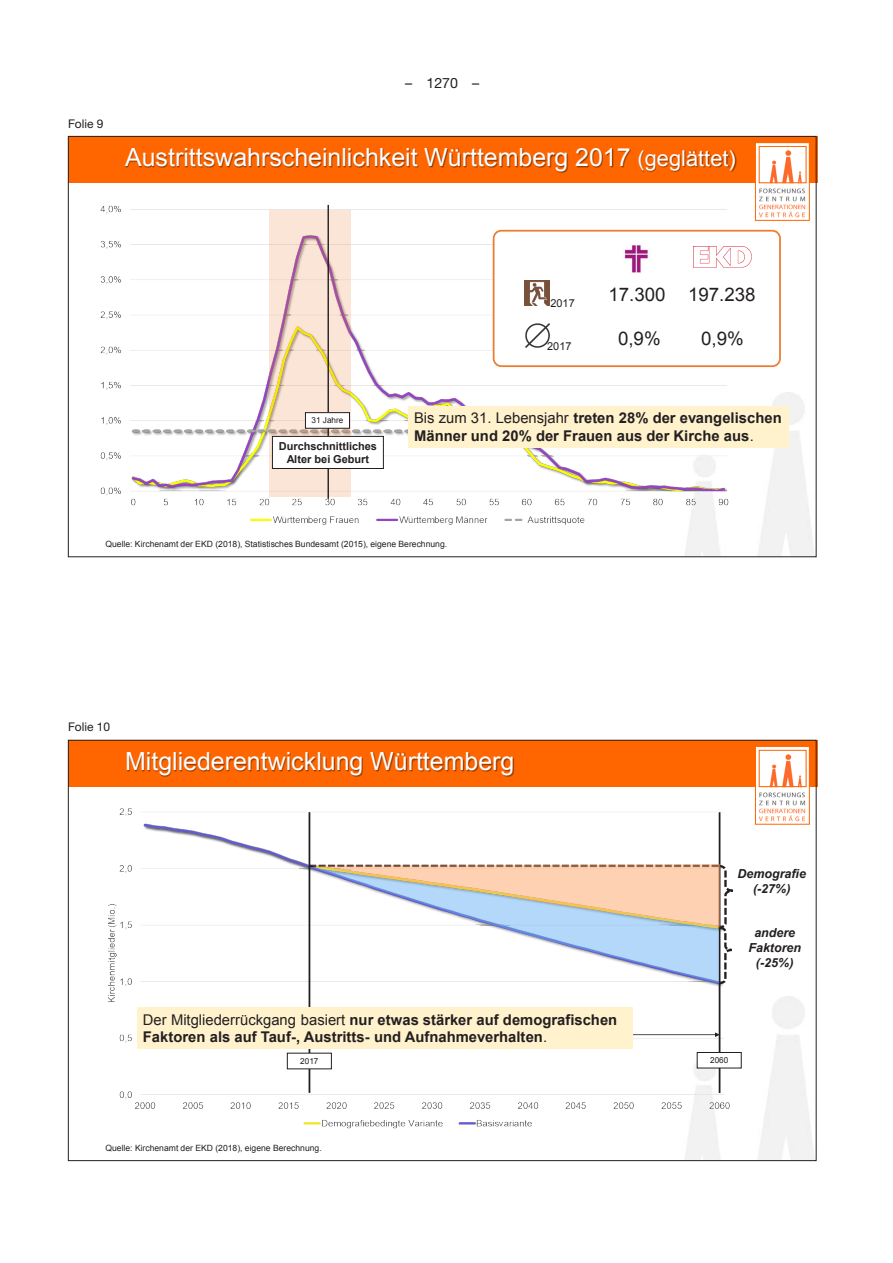
<style>
.page{position:relative;width:893px;height:1263px;background:#fff}
.page>*{position:absolute;margin:0;border:0;box-sizing:border-box;transform-origin:0 0}
.t1{font:25.05px "Arial";color:#fff}
.t2{font:18.75px "Arial";color:#231f20}
.t3{font:700 14.85px/17.9px "Arial";color:#231f20}
.t4{font:14.25px "Helvetica Neue LT";color:#231f20}
.t5{font:italic 700 12.45px/15px "Arial";color:#231f20;text-align:center}
.t6{font:700 12.45px "Arial";color:#231f20}
.t7{font:12px "Helvetica Neue LT";color:#231f20}
.t8{font:700 10.95px/13px "Arial";color:#231f20;text-align:center}
.t9{font:10.95px "Arial";color:#231f20}
.t10{font:8.55px "Arial";color:#231f20}
.t11{font:8.25px "Arial";color:#231f20}
.s1{font-size:21.75px}
.s2{font-weight:400}
</style>
<div class="page">
<div style="left:68px;top:136px;width:749px;height:47px;background:#f60"></div>
<div style="left:755px;top:143px;width:54px;height:77px;background:#fff"></div>
<div style="left:755px;top:143px;width:54px;height:77px;border:1px solid #f60"></div>
<img style="left:758px;top:146px;width:49px;height:71px">
<div style="left:759px;top:146px;width:47px;height:37px;border:1px solid #f60"></div>
<img style="left:100px;top:204px;width:637px;height:328px">
<img style="left:125px;top:148px;width:499px;height:25px">
<img style="left:624px;top:149px;width:113px;height:23px">
<div style="left:269px;top:210px;width:82px;height:287px;background:#ed7d31;opacity:.2"></div>
<hr style="left:328px;top:205px;width:1px;height:294px;background:#231f20">
<div style="left:305px;top:413px;width:44px;height:15px;background:#fff"></div>
<div style="left:305px;top:412px;width:45px;height:17px;border:1px solid #231f20"></div>
<div style="left:272px;top:436px;width:111px;height:32px;background:#fff"></div>
<div style="left:272px;top:436px;width:112px;height:33px;border:1px solid #231f20"></div>
<div style="left:408px;top:406px;width:381px;height:41px;background:#fff2cc"></div>
<div style="left:493px;top:230px;width:288px;height:137px;background:#fff;border:2px solid #ed7d31;border-radius:8px"></div>
<img style="left:693px;top:246px;width:58px;height:22px">
<img style="left:525px;top:280px;width:25px;height:25px">
<img style="left:525px;top:323px;width:25px;height:25px">
<img style="left:624px;top:244px;width:24px;height:29px">
<div style="left:68px;top:740px;width:749px;height:47px;background:#f60"></div>
<div style="left:755px;top:746px;width:54px;height:78px;background:#fff"></div>
<div style="left:755px;top:746px;width:54px;height:78px;border:1px solid #f60"></div>
<img style="left:758px;top:749px;width:49px;height:72px">
<div style="left:759px;top:750px;width:47px;height:37px;border:1px solid #f60"></div>
<img style="left:108px;top:808px;width:630px;height:327px">
<img style="left:127px;top:752px;width:388px;height:25px">
<hr style="left:719px;top:812px;width:1px;height:281px;background:#231f20">
<div style="left:697px;top:1052px;width:44px;height:16px;background:#fff"></div>
<div style="left:697px;top:1052px;width:45px;height:16px;border:1px solid #231f20"></div>
<svg style="left:633px;top:1032px;width:86px;height:5px"></svg>
<hr style="left:309px;top:812px;width:1px;height:281px;background:#231f20">
<div style="left:287px;top:1053px;width:44px;height:16px;background:#fff"></div>
<div style="left:137px;top:1007px;width:496px;height:42px;background:#fff2cc"></div>
<svg style="left:310px;top:863px;width:425px;height:122px"></svg>
<svg style="left:310px;top:867px;width:409px;height:116px"></svg>
<p class="t7" style="left:68px;top:116px;width:37px">Folie 9</p>
<p class="t4" style="left:405px;top:74px;width:76px">– 1270 –</p>
<h1 class="t1" style="left:125px;top:141px;width:612px">Austrittswahrscheinlichkeit Württemberg 2017 <span class="s1">(geglättet)</span></h1>
<p class="t11" style="left:311px;top:415px;width:33px">31 Jahre</p>
<p class="t8" style="left:279px;top:440px;width:100px">Durchschnittliches<br>Alter bei Geburt</p>
<p class="t2" style="left:608px;top:282px;width:149px">17.300 197.238</p>
<p class="t9" style="left:550px;top:296px;width:26px">2017</p>
<p class="t9" style="left:547px;top:339px;width:26px">2017</p>
<p class="t2" style="left:618px;top:326px;width:44px">0,9%</p>
<p class="t2" style="left:701px;top:326px;width:44px">0,9%</p>
<p class="t3" style="left:414px;top:409px;width:369px"><span class="s2">Bis zum 31. Lebensjahr</span> treten 28% der evangelischen<br>Männer und 20% der Frauen aus der Kirche aus<span class="s2">.</span></p>
<p class="t10" style="left:105px;top:538px;width:343px">Quelle: Kirchenamt der EKD (2018), Statistisches Bundesamt (2015), eigene Berechnung.</p>
<p class="t7" style="left:68px;top:720px;width:44px">Folie 10</p>
<h1 class="t1" style="left:125px;top:745px;width:391px">Mitgliederentwicklung Württemberg</h1>
<p class="t3" style="left:143px;top:1011px;width:476px"><span class="s2">Der Mitgliederrückgang basiert</span> nur etwas stärker auf demografischen<br>Faktoren als auf Tauf-, Austritts- und Aufnahmeverhalten<span class="s2">.</span></p>
<p class="t6" style="left:182px;top:1026px;width:60px">Ist-Zahlen</p>
<p class="t6" style="left:349px;top:1027px;width:62px">Projektion</p>
<p class="t11" style="left:300px;top:1056px;width:20px">2017</p>
<p class="t10" style="left:105px;top:1142px;width:218px">Quelle: Kirchenamt der EKD (2018), eigene Berechnung.</p>
<p class="t5" style="left:738px;top:866px;width:70px">Demografie (-27%)</p>
<p class="t5" style="left:748px;top:925px;width:54px">andere<br>Faktoren (-25%)</p>
<p class="t11" style="left:710px;top:1055px;width:20px">2060</p>
</div>
